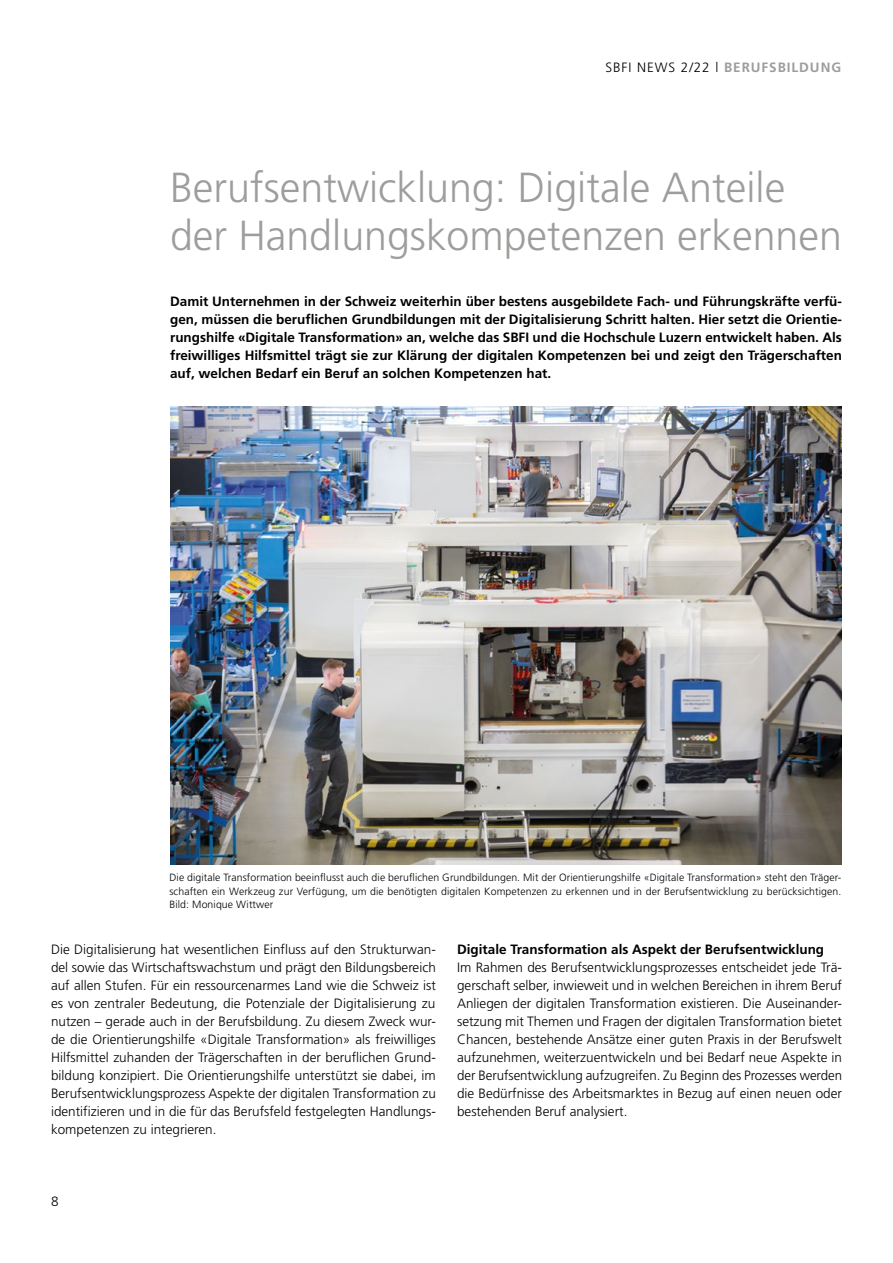
<style>
.page{position:relative;width:893px;height:1263px;background:#fff}
.page>*{position:absolute;margin:0;border:0;box-sizing:border-box;transform-origin:0 0}
.t1{font:300 42px/48px "Frutiger LT Std";color:#9d9d9c}
.t2{font:300 13.5px/18px "Frutiger LT Std";color:#000;text-align:justify}
.t3{font:700 13.5px/18px "Frutiger LT Std";color:#000;text-align:justify}
.t4{font:300 13.5px "Frutiger LT Std";letter-spacing:.07em;color:#000}
.t5{font:300 10.5px/13.5px "Frutiger LT Std";letter-spacing:.01em;color:#000}
.s1{font-weight:700;color:#9d9d9c}
</style>
<div class="page">
<img style="left:170px;top:407px;width:672px;height:457px">
<p class="t4" style="left:605px;top:60px;width:237px">SBFI NEWS 2/22 l <span class="s1">BERUFSBILDUNG</span></p>
<h1 class="t1" style="left:170px;top:164px;width:673px">Berufsentwicklung: Digitale Anteile der Handlungskompetenzen erkennen</h1>
<p class="t3" style="left:170px;top:292px;width:673px">Damit Unternehmen in der Schweiz weiterhin über bestens ausgebildete Fach- und Führungskräfte verfü&shy;gen, müssen die beruflichen Grundbildungen mit der Digitalisierung Schritt halten. Hier setzt die Orientie&shy;rungshilfe «Digitale Transformation» an, welche das SBFI und die Hochschule Luzern entwickelt haben. Als freiwilliges Hilfsmittel trägt sie zur Klärung der digitalen Kompetenzen bei und zeigt den Trägerschaften auf, welchen Bedarf ein Beruf an solchen Kompetenzen hat.</p>
<p class="t5" style="left:169px;top:871px;width:673px">Die digitale Transformation beeinflusst auch die beruflichen Grundbildungen. Mit der Orientierungshilfe «Digitale Transformation» steht den Träger&shy;schaften ein Werkzeug zur Verfügung, um die benötigten digitalen Kompetenzen zu erkennen und in der Berufsentwicklung zu berücksichtigen.</p>
<p class="t5" style="left:169px;top:898px;width:105px">Bild: Monique Wittwer</p>
<p class="t2" style="left:51px;top:941px;width:386px">Die Digitalisierung hat wesentlichen Einfluss auf den Strukturwan&shy;del sowie das Wirtschaftswachstum und prägt den Bildungsbereich auf allen Stufen. Für ein ressourcenarmes Land wie die Schweiz ist es von zentraler Bedeutung, die Potenziale der Digitalisierung zu nutzen – gerade auch in der Berufsbildung. Zu diesem Zweck wur&shy;de die Orientierungshilfe «Digitale Transformation» als freiwilliges Hilfsmittel zuhanden der Trägerschaften in der beruflichen Grund&shy;bildung konzipiert. Die Orientierungshilfe unterstützt sie dabei, im Berufsentwicklungsprozess Aspekte der digitalen Transformation zu identifizieren und in die für das Berufsfeld festgelegten Handlungs&shy;kompetenzen zu integrieren.</p>
<p class="t3" style="left:457px;top:940px;width:369px">Digitale Transformation als Aspekt der Berufsentwicklung</p>
<p class="t2" style="left:457px;top:959px;width:386px">Im Rahmen des Berufsentwicklungsprozesses entscheidet jede Trä&shy;gerschaft selber, inwieweit und in welchen Bereichen in ihrem Beruf Anliegen der digitalen Transformation existieren. Die Auseinander&shy;setzung mit Themen und Fragen der digitalen Transformation bietet Chancen, bestehende Ansätze einer guten Praxis in der Berufswelt aufzunehmen, weiterzuentwickeln und bei Bedarf neue Aspekte in der Berufsentwicklung aufzugreifen. Zu Beginn des Prozesses werden die Bedürfnisse des Arbeitsmarktes in Bezug auf einen neuen oder bestehenden Beruf analysiert.</p>
<p class="t2" style="left:51px;top:1193px;width:9px">8</p>
</div>
